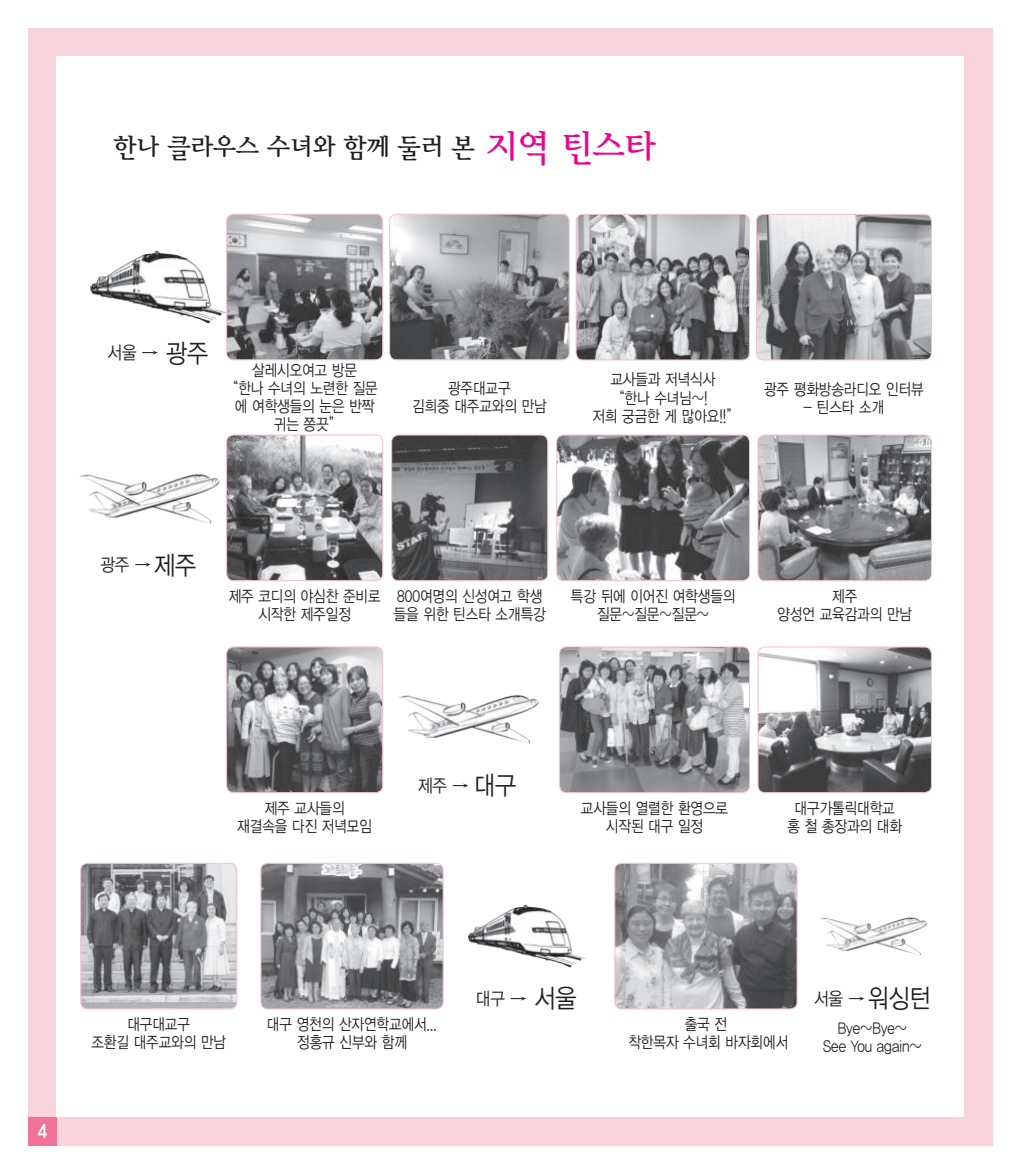
<style>
.page{position:relative;width:1021px;height:1174px;background:#fff}
.page>*{position:absolute;margin:0;border:0;box-sizing:border-box;transform-origin:0 0}
.t1{font:26px "YDVY Mj O Std 24";letter-spacing:-.025em;color:#231f20}
.t2{font:20px "YDIYGO140 KSCPC EUC H";color:#fff;scale:.9 1}
.t3{font:18px "YDIYGO320";color:#231f20;scale:.88 1}
.t4{font:16px/18px "YDIYGO320";color:#231f20;text-align:center;scale:.85 1}
.s1{font-size:36px;color:#ed028c}
.s2{font-size:26px}
</style>
<div class="page">
<div style="left:28px;top:28px;width:964px;height:1117px;background:#fad4dd"></div>
<div style="left:28px;top:1117px;width:29px;height:28px;background:#f17198"></div>
<div style="left:57px;top:57px;width:907px;height:1060px;background:#fff"></div>
<img style="left:261px;top:863px;width:182px;height:146px">
<div style="left:261px;top:863px;width:182px;height:146px;border:1px solid #f8c0ce;border-radius:7px"></div>
<img style="left:468px;top:904px;width:117px;height:63px">
<img style="left:615px;top:863px;width:182px;height:146px">
<div style="left:614px;top:863px;width:183px;height:146px;border:1px solid #f8c0ce;border-radius:7px"></div>
<img style="left:81px;top:863px;width:156px;height:146px">
<div style="left:81px;top:863px;width:156px;height:146px;border:1px solid #f8c0ce;border-radius:7px"></div>
<img style="left:820px;top:917px;width:108px;height:39px">
<img style="left:758px;top:647px;width:173px;height:145px">
<div style="left:757px;top:647px;width:174px;height:145px;border:1px solid #f8c0ce;border-radius:7px"></div>
<img style="left:399px;top:695px;width:140px;height:49px">
<img style="left:227px;top:647px;width:156px;height:145px">
<div style="left:226px;top:647px;width:157px;height:145px;border:1px solid #f8c0ce;border-radius:7px"></div>
<img style="left:559px;top:647px;width:190px;height:145px">
<div style="left:559px;top:647px;width:190px;height:145px;border:1px solid #f8c0ce;border-radius:7px"></div>
<img style="left:576px;top:214px;width:173px;height:146px">
<div style="left:576px;top:214px;width:173px;height:146px;border:1px solid #f8c0ce;border-radius:7px"></div>
<img style="left:756px;top:214px;width:175px;height:146px">
<div style="left:756px;top:214px;width:175px;height:146px;border:1px solid #f8c0ce;border-radius:7px"></div>
<img style="left:90px;top:250px;width:136px;height:74px">
<img style="left:390px;top:214px;width:179px;height:146px">
<div style="left:389px;top:214px;width:180px;height:146px;border:1px solid #f8c0ce;border-radius:7px"></div>
<img style="left:227px;top:214px;width:156px;height:146px">
<div style="left:226px;top:214px;width:157px;height:146px;border:1px solid #f8c0ce;border-radius:7px"></div>
<img style="left:80px;top:474px;width:140px;height:50px">
<img style="left:758px;top:435px;width:173px;height:145px">
<div style="left:757px;top:435px;width:174px;height:146px;border:1px solid #f8c0ce;border-radius:7px"></div>
<img style="left:227px;top:435px;width:156px;height:145px">
<div style="left:226px;top:435px;width:157px;height:146px;border:1px solid #f8c0ce;border-radius:7px"></div>
<img style="left:392px;top:435px;width:155px;height:145px">
<div style="left:391px;top:435px;width:157px;height:146px;border:1px solid #f8c0ce;border-radius:7px"></div>
<img style="left:557px;top:435px;width:192px;height:145px">
<div style="left:556px;top:435px;width:193px;height:146px;border:1px solid #f8c0ce;border-radius:7px"></div>
<h1 class="t1" style="left:113px;top:134px;width:544px">한나 클라우스 수녀와 함께 둘러 본 <span class="s1">지역 틴스타</span></h1>
<p class="t3" style="left:108px;top:343px;width:116px">서울 → <span class="s2">광주</span></p>
<p class="t4" style="left:252px;top:362px;width:125px">살레시오여고 방문</p>
<p class="t4" style="left:225px;top:380px;width:182px">“한나 수녀의 노련한 질문</p>
<p class="t4" style="left:235px;top:398px;width:166px">에 여학생들의 눈은 반짝</p>
<p class="t4" style="left:274px;top:416px;width:82px">귀는 쫑끗”</p>
<p class="t4" style="left:412px;top:380px;width:160px">광주대교구<br>김희중 대주교와의 만남</p>
<p class="t4" style="left:610px;top:371px;width:125px">교사들과 저녁식사</p>
<p class="t4" style="left:611px;top:389px;width:115px">“한나 수녀님~!</p>
<p class="t4" style="left:592px;top:407px;width:175px">저희 궁금한 게 많아요!!”</p>
<p class="t4" style="left:764px;top:380px;width:189px">광주 평화방송라디오 인터뷰</p>
<p class="t4" style="left:803px;top:398px;width:96px">- 틴스타 소개</p>
<p class="t3" style="left:100px;top:555px;width:110px">광주 → <span class="s2">제주</span></p>
<p class="t4" style="left:229px;top:587px;width:180px">제주 코디의 야심찬 준비로 시작한 제주일정</p>
<p class="t4" style="left:394px;top:587px;width:180px;text-align:left">800여명의 신성여고 학생 들을 위한 틴스타 소개특강</p>
<p class="t4" style="left:571px;top:587px;width:195px">특강 뒤에 이어진 여학생들의 질문~질문~질문~</p>
<p class="t4" style="left:777px;top:587px;width:160px">제주<br>양성언 교육감과의 만남</p>
<p class="t3" style="left:418px;top:776px;width:113px">제주 → <span class="s2">대구</span></p>
<p class="t4" style="left:237px;top:799px;width:160px">제주 교사들의<br>재결속을 다진 저녁모임</p>
<p class="t4" style="left:581px;top:799px;width:175px">교사들의 열렬한 환영으로 시작된 대구 일정</p>
<p class="t4" style="left:787px;top:799px;width:136px">대구가톨릭대학교 홍 철 총장과의 대화</p>
<p class="t2" style="left:37px;top:1119px;width:13px">4</p>
<p class="t4" style="left:91px;top:1015px;width:160px">대구대교구<br>조환길 대주교와의 만남</p>
<p class="t4" style="left:267px;top:1015px;width:202px">대구 영천의 산자연학교에서... 정홍규 신부와 함께</p>
<p class="t3" style="left:476px;top:989px;width:116px">대구 → <span class="s2">서울</span></p>
<p class="t4" style="left:628px;top:1015px;width:189px">출국 전<br>착한목자 수녀회 바자회에서</p>
<p class="t3" style="left:814px;top:989px;width:134px">서울 → <span class="s2">워싱턴</span></p>
<p class="t4" style="left:823px;top:1019px;width:118px">Bye~Bye~<br>See You again~</p>
</div>
